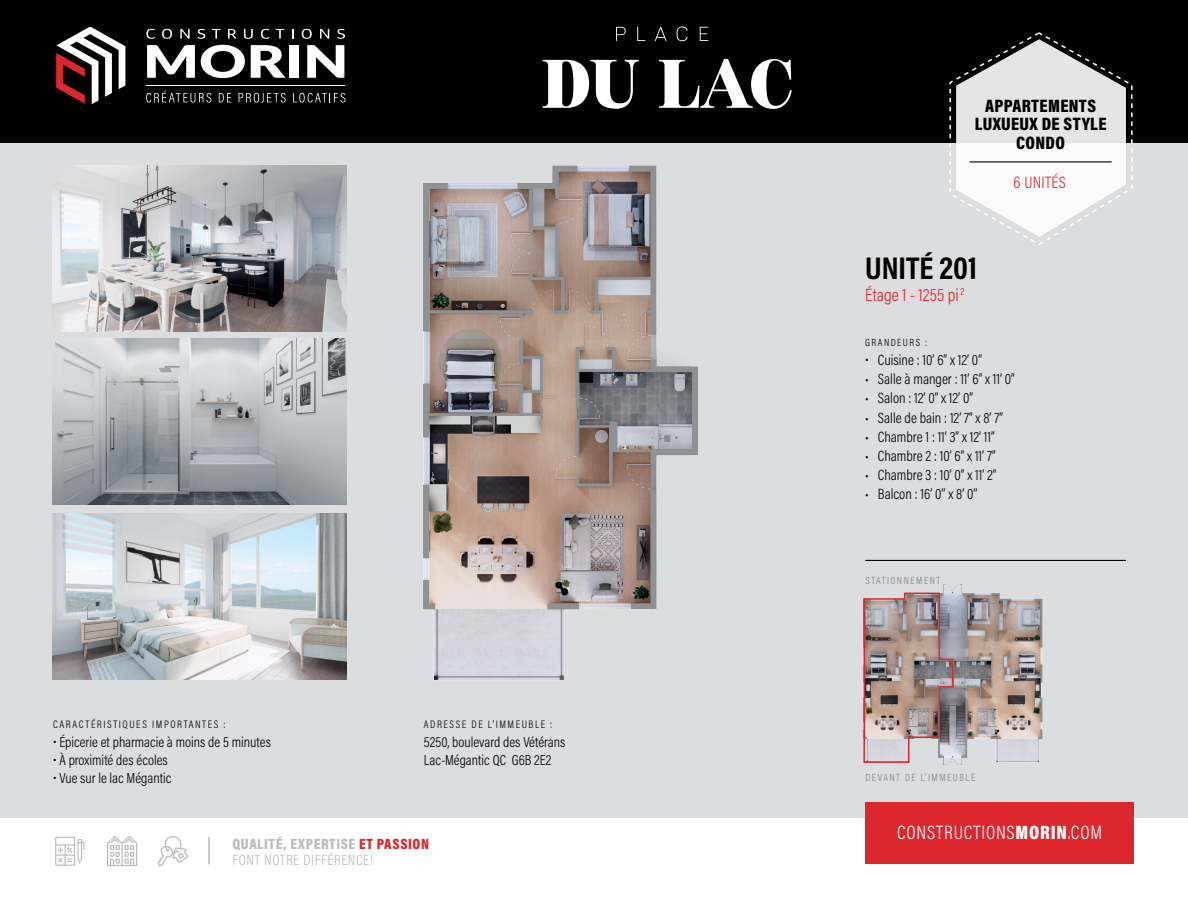
<style>
.page{position:relative;width:1188px;height:918px;background:#fff}
.page>*{position:absolute;margin:0;border:0;box-sizing:border-box;transform-origin:0 0}
.t1{font:700 31.65px "Acumin Pro Cond";color:#000001}
.t2{font:300 19.5px "Acumin Pro Cond";letter-spacing:.04em;color:#fff}
.t3{font:900 18.15px/18.5px "Acumin Pro Cond";letter-spacing:.02em;color:#000001;text-align:center}
.t4{font:300 18px "Acumin Pro Cond";color:#dc272d}
.t5{font:300 16.65px "Acumin Pro Cond";letter-spacing:.02em;color:#dc272d}
.t6{font:300 15px "Acumin Pro Cond";color:#000001}
.t7{font:300 15px/15.9px "Acumin Pro Cond";letter-spacing:.04em;color:#bbbdbd}
.t8{font:300 14.7px/18.1px "Acumin Pro Cond";color:#000001}
.t9{font:300 10.95px "Acumin Pro Cond";letter-spacing:.14em;color:#000001}
.t10{font:300 10.5px "Acumin Pro Cond";letter-spacing:.14em;color:#818586}
.t11{font:300 10.5px "Acumin Pro Cond";letter-spacing:.14em;color:#000001}
.s1{font-weight:900}
.s2{font-weight:900;color:#dc272d}
</style>
<div class="page">
<div style="left:0;top:0;width:1188px;height:817px;background:#dcdddf"></div>
<div style="left:865px;top:803px;width:269px;height:61px;background:#dc272d"></div>
<svg style="left:55px;top:837px;width:29px;height:29px"></svg>
<svg style="left:107px;top:836px;width:30px;height:30px"></svg>
<svg style="left:157px;top:836px;width:32px;height:30px"></svg>
<hr style="left:208px;top:837px;width:2px;height:27px;background:#bbbdbd">
<img style="left:53px;top:514px;width:197px;height:165px">
<img style="left:53px;top:339px;width:197px;height:165px">
<img style="left:53px;top:165px;width:197px;height:166px">
<div style="left:0;top:0;width:1188px;height:143px;background:#000001"></div>
<svg style="left:56px;top:27px;width:69px;height:77px"></svg>
<svg style="left:147px;top:45px;width:48px;height:33px"></svg>
<svg style="left:201px;top:45px;width:44px;height:33px"></svg>
<svg style="left:251px;top:45px;width:35px;height:33px"></svg>
<div style="left:289px;top:45px;width:10px;height:33px;background:#fff"></div>
<svg style="left:307px;top:45px;width:37px;height:33px"></svg>
<svg style="left:146px;top:29px;width:9px;height:10px"></svg>
<svg style="left:162px;top:29px;width:10px;height:10px"></svg>
<svg style="left:180px;top:29px;width:10px;height:10px"></svg>
<svg style="left:198px;top:29px;width:7px;height:10px"></svg>
<svg style="left:212px;top:29px;width:9px;height:10px"></svg>
<svg style="left:228px;top:29px;width:8px;height:10px"></svg>
<svg style="left:244px;top:29px;width:9px;height:10px"></svg>
<svg style="left:261px;top:29px;width:9px;height:10px"></svg>
<svg style="left:276px;top:29px;width:8px;height:10px"></svg>
<svg style="left:302px;top:29px;width:10px;height:10px"></svg>
<svg style="left:320px;top:29px;width:9px;height:10px"></svg>
<svg style="left:337px;top:29px;width:8px;height:10px"></svg>
<hr style="left:146px;top:85px;width:199px;height:1px;background:#fff">
<svg style="left:146px;top:91px;width:65px;height:12px"></svg>
<svg style="left:219px;top:93px;width:12px;height:9px"></svg>
<svg style="left:239px;top:93px;width:47px;height:10px"></svg>
<svg style="left:293px;top:93px;width:52px;height:10px"></svg>
<svg style="left:949px;top:32px;width:184px;height:213px"></svg>
<hr style="left:970px;top:161px;width:142px;height:1px;background:#000001">
<hr style="left:865px;top:560px;width:261px;height:1px;background:#000001">
<svg style="left:543px;top:60px;width:96px;height:49px"></svg>
<svg style="left:659px;top:59px;width:133px;height:50px"></svg>
<svg style="left:616px;top:27px;width:10px;height:14px"></svg>
<svg style="left:637px;top:27px;width:8px;height:14px"></svg>
<svg style="left:655px;top:27px;width:12px;height:14px"></svg>
<svg style="left:677px;top:27px;width:11px;height:14px"></svg>
<svg style="left:700px;top:27px;width:8px;height:14px"></svg>
<img style="left:943px;top:584px;width:100px;height:180px">
<img style="left:250px;top:165px;width:448px;height:515px">
<img style="left:863px;top:592px;width:91px;height:172px">
<p class="t9" style="left:53px;top:718px;width:174px">CARACTÉRISTIQUES IMPORTANTES :</p>
<p class="t8" style="left:53px;top:732px;width:219px">• Épicerie et pharmacie à moins de 5 minutes</p>
<p class="t8" style="left:53px;top:750px;width:116px">• À proximité des écoles</p>
<p class="t8" style="left:53px;top:768px;width:120px">• Vue sur le lac Mégantic</p>
<p class="t9" style="left:424px;top:718px;width:130px">ADRESSE DE L’IMMEUBLE :</p>
<p class="t8" style="left:424px;top:732px;width:143px">5250, boulevard des Vétérans<br>Lac-Mégantic QC G6B 2E2</p>
<p class="t7" style="left:232px;top:836px;width:198px"><span class="s1">QUALITÉ, EXPERTISE</span> <span class="s2">ET PASSION<br></span>FONT NOTRE DIFFÉRENCE!</p>
<p class="t3" style="left:975px;top:96px;width:133px">APPARTEMENTS<br>LUXUEUX DE STYLE<br>CONDO</p>
<p class="t5" style="left:1013px;top:172px;width:54px">6 UNITÉS</p>
<h1 class="t1" style="left:865px;top:247px;width:113px">UNITÉ 201</h1>
<p class="t4" style="left:865px;top:284px;width:101px">Étage 1 - 1255 pi <sup>2</sup></p>
<p class="t11" style="left:865px;top:336px;width:63px">GRANDEURS :</p>
<p class="t6" style="left:865px;top:350px;width:118px">• Cuisine : 10’ 6” x 12’ 0”</p>
<p class="t6" style="left:865px;top:370px;width:151px">• Salle à manger : 11’ 6” x 11’ 0”</p>
<p class="t6" style="left:865px;top:389px;width:109px">• Salon : 12’ 0” x 12’ 0”</p>
<p class="t6" style="left:865px;top:408px;width:139px">• Salle de bain : 12’ 7” x 8’ 7”</p>
<p class="t6" style="left:865px;top:427px;width:131px">• Chambre 1 : 11’ 3” x 12’ 11”</p>
<p class="t6" style="left:865px;top:446px;width:132px">• Chambre 2 : 10’ 6” x 11’ 7”</p>
<p class="t6" style="left:865px;top:466px;width:133px">• Chambre 3 : 10’ 0” x 11’ 2”</p>
<p class="t6" style="left:865px;top:485px;width:114px">• Balcon : 16’ 0’’ x 8’ 0’’</p>
<p class="t10" style="left:866px;top:573px;width:76px">STATIONNEMENT</p>
<p class="t10" style="left:866px;top:771px;width:111px">DEVANT DE L’IMMEUBLE</p>
<h2 class="t2" style="left:897px;top:820px;width:206px">CONSTRUCTIONS<span class="s1">MORIN</span>.COM</h2>
</div>
